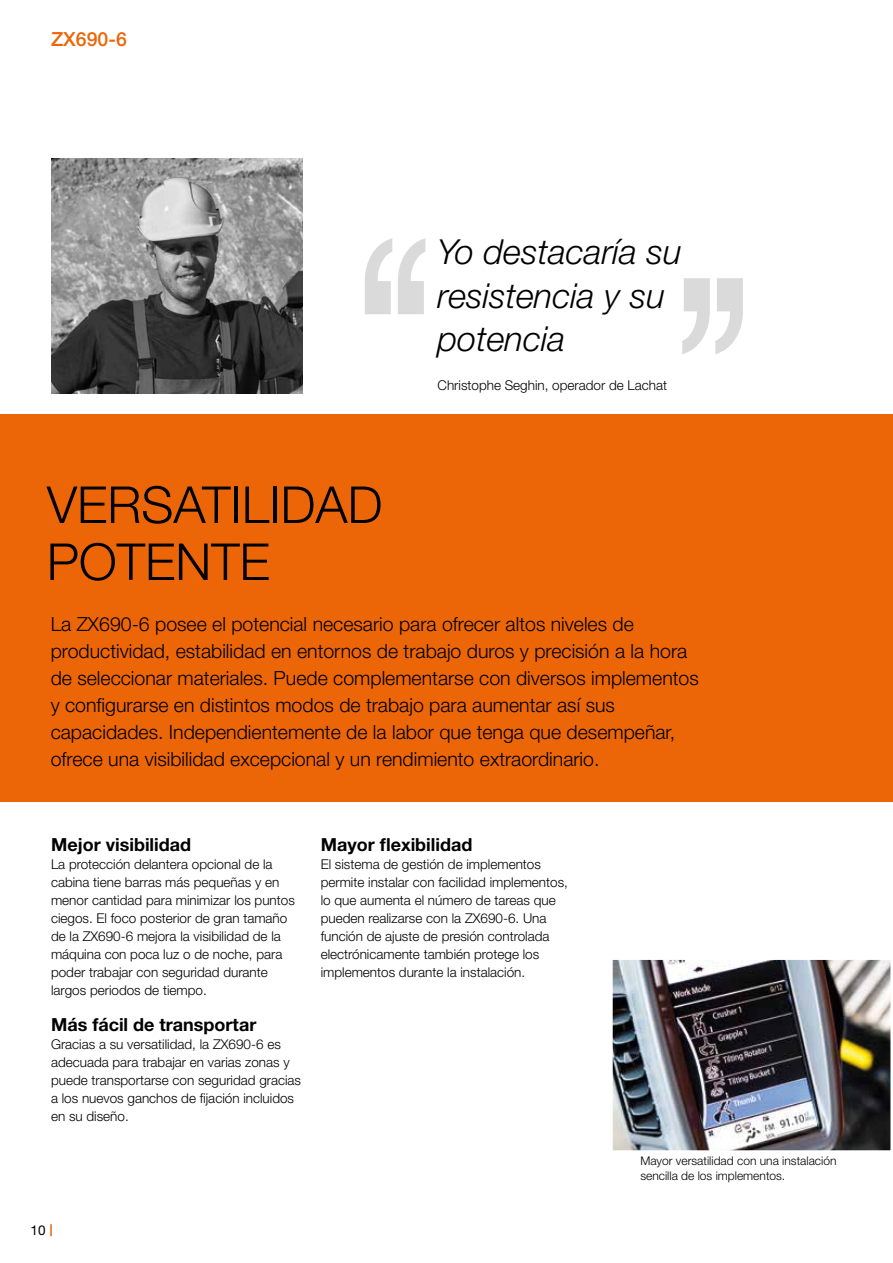
<style>
.page{position:relative;width:893px;height:1263px;background:#fff}
.page>*{position:absolute;margin:0;border:0;box-sizing:border-box;transform-origin:0 0}
.t1{font:300 51px/57px "Helvetica Neue LT Pro";color:#000}
.t2{font:italic 300 34.5px/43.5px "Helvetica Neue LT Pro";color:#000}
.t3{font:300 19.5px/27px "Helvetica Neue LT Pro";color:#000}
.t4{font:500 19.5px "Helvetica Neue LT Pro";color:#ec6608}
.t5{font:700 18px "Helvetica Neue LT Pro";color:#000}
.t6{font:300 13.5px/18px "Helvetica Neue LT Pro";color:#000}
.t7{font:13.5px "Helvetica Neue LT Pro";color:#000}
.t8{font:300 12px/15px "Helvetica Neue LT Pro";color:#000}
</style>
<div class="page">
<svg style="left:50px;top:1224px;width:2px;height:12px"></svg>
<img style="left:614px;top:961px;width:275px;height:188px">
<div style="left:610px;top:957px;width:283px;height:196px;border:3px solid #fff"></div>
<div style="left:0;top:414px;width:893px;height:388px;background:#ec6608"></div>
<svg style="left:365px;top:238px;width:60px;height:76px"></svg>
<svg style="left:682px;top:278px;width:61px;height:76px"></svg>
<img style="left:51px;top:159px;width:252px;height:234px">
<h3 class="t4" style="left:51px;top:27px;width:77px">ZX690‑6</h3>
<h2 class="t2" style="left:437px;top:230px;width:246px">Yo destacaría su resistencia y su potencia</h2>
<p class="t6" style="left:437px;top:376px;width:231px">Christophe Seghin, operador de Lachat</p>
<h1 class="t1" style="left:47px;top:475px;width:337px">VERSATILIDAD<br>POTENTE</h1>
<p class="t3" style="left:51px;top:610px;width:649px">La ZX690-6 posee el potencial necesario para ofrecer altos niveles de productividad, estabilidad en entornos de trabajo duros y precisión a la hora de seleccionar materiales. Puede complementarse con diversos implementos y configurarse en distintos modos de trabajo para aumentar así sus capacidades. Independientemente de la labor que tenga que desempeñar, ofrece una visibilidad excepcional y un rendimiento extraordinario.</p>
<h3 class="t5" style="left:51px;top:833px;width:142px">Mejor visibilidad</h3>
<p class="t6" style="left:51px;top:854px;width:245px">La protección delantera opcional de la cabina tiene barras más pequeñas y en menor cantidad para minimizar los puntos ciegos. El foco posterior de gran tamaño de la ZX690‑6 mejora la visibilidad de la máquina con poca luz o de noche, para poder trabajar con seguridad durante largos periodos de tiempo.</p>
<h3 class="t5" style="left:51px;top:1013px;width:207px">Más fácil de transportar</h3>
<p class="t6" style="left:51px;top:1034px;width:252px">Gracias a su versatilidad, la ZX690‑6 es adecuada para trabajar en varias zonas y puede transportarse con seguridad gracias a los nuevos ganchos de fijación incluidos en su diseño.</p>
<h3 class="t5" style="left:321px;top:833px;width:153px">Mayor flexibilidad</h3>
<p class="t6" style="left:321px;top:854px;width:249px">El sistema de gestión de implementos permite instalar con facilidad implementos, lo que aumenta el número de tareas que pueden realizarse con la ZX690‑6. Una función de ajuste de presión controlada electrónicamente también protege los implementos durante la instalación.</p>
<p class="t7" style="left:31px;top:1222px;width:17px">10</p>
<p class="t8" style="left:640px;top:1152px;width:198px">Mayor versatilidad con una instalación sencilla de los implementos.</p>
</div>
